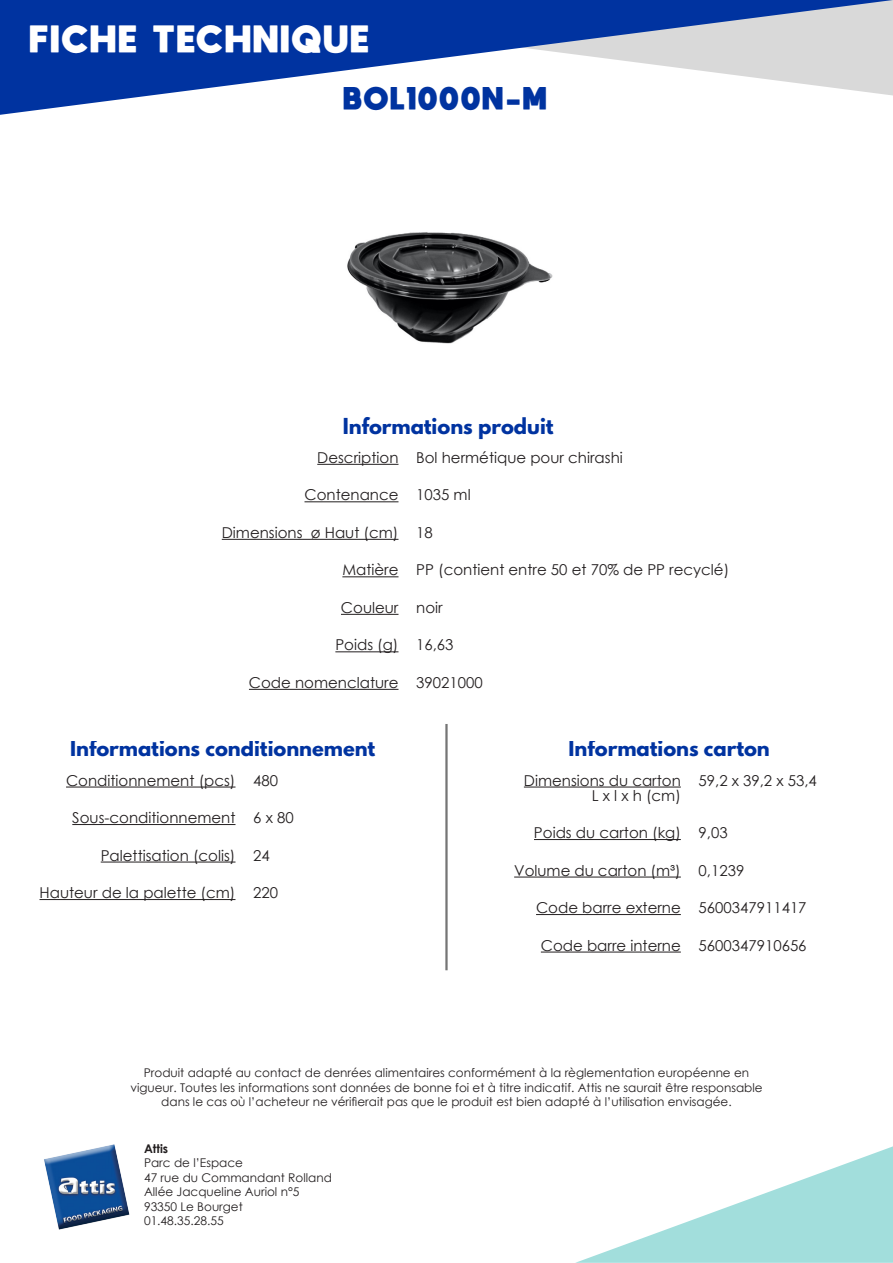
<style>
.page{position:relative;width:893px;height:1263px;background:#fff}
.page>*{position:absolute;margin:0;border:0;box-sizing:border-box;transform-origin:0 0}
.t1{font:800 27px "moon get";letter-spacing:.1em;color:#fff}
.t2{font:800 22.5px "moon get";letter-spacing:.1em;color:#0033a0}
.t3{font:700 19.5px "League Spartan";color:#0033a0}
.t4{font:15px "Century Gothic";color:#231f20}
.t5{font:12px/14.4px "Century Gothic";color:#231f20;text-align:center}
.t6{font:700 12px "Century Gothic";color:#231f20}
</style>
<div class="page">
<svg style="left:0;top:0;width:893px;height:115px"></svg>
<svg style="left:575px;top:1146px;width:318px;height:117px"></svg>
<hr style="left:317px;top:464px;width:81px;height:1px;background:#231f20">
<hr style="left:304px;top:501px;width:94px;height:1px;background:#231f20">
<hr style="left:222px;top:539px;width:176px;height:1px;background:#231f20">
<hr style="left:342px;top:576px;width:56px;height:1px;background:#231f20">
<hr style="left:341px;top:614px;width:57px;height:1px;background:#231f20">
<hr style="left:335px;top:651px;width:63px;height:1px;background:#231f20">
<hr style="left:249px;top:689px;width:149px;height:1px;background:#231f20">
<img style="left:44px;top:1144px;width:86px;height:85px">
<hr style="left:524px;top:787px;width:157px;height:1px;background:#231f20">
<hr style="left:534px;top:839px;width:147px;height:1px;background:#231f20">
<hr style="left:514px;top:877px;width:167px;height:1px;background:#231f20">
<hr style="left:536px;top:914px;width:145px;height:1px;background:#231f20">
<hr style="left:541px;top:952px;width:140px;height:1px;background:#231f20">
<hr style="left:66px;top:787px;width:169px;height:1px;background:#231f20">
<hr style="left:72px;top:824px;width:163px;height:1px;background:#231f20">
<hr style="left:101px;top:862px;width:134px;height:1px;background:#231f20">
<hr style="left:40px;top:899px;width:195px;height:1px;background:#231f20">
<hr style="left:445px;top:724px;width:3px;height:246px;background:#757575">
<img style="left:347px;top:232px;width:206px;height:112px">
<p class="t1" style="left:30px;top:22px;width:340px">FICHE TECHNIQUE</p>
<p class="t2" style="left:344px;top:84px;width:204px">BOL1000N-M</p>
<p class="t3" style="left:343px;top:410px;width:212px">Informations produit</p>
<p class="t4" style="left:317px;top:447px;width:83px">Description</p>
<p class="t4" style="left:304px;top:484px;width:96px">Contenance</p>
<p class="t4" style="left:222px;top:522px;width:178px">Dimensions ø Haut (cm)</p>
<p class="t4" style="left:342px;top:559px;width:58px">Matière</p>
<p class="t4" style="left:341px;top:597px;width:59px">Couleur</p>
<p class="t4" style="left:335px;top:634px;width:65px">Poids (g)</p>
<p class="t4" style="left:249px;top:672px;width:151px">Code nomenclature</p>
<p class="t4" style="left:416px;top:447px;width:208px">Bol hermétique pour chirashi</p>
<p class="t4" style="left:416px;top:484px;width:56px">1035 ml</p>
<p class="t4" style="left:416px;top:522px;width:18px">18</p>
<p class="t4" style="left:416px;top:559px;width:315px">PP (contient entre 50 et 70% de PP recyclé)</p>
<p class="t4" style="left:416px;top:597px;width:28px">noir</p>
<p class="t4" style="left:416px;top:634px;width:39px">16,63</p>
<p class="t4" style="left:416px;top:672px;width:68px">39021000</p>
<p class="t3" style="left:70px;top:733px;width:307px">Informations conditionnement</p>
<p class="t4" style="left:66px;top:770px;width:171px">Conditionnement (pcs)</p>
<p class="t4" style="left:72px;top:807px;width:165px">Sous-conditionnement</p>
<p class="t4" style="left:101px;top:845px;width:136px">Palettisation (colis)</p>
<p class="t4" style="left:40px;top:882px;width:197px">Hauteur de la palette (cm)</p>
<p class="t4" style="left:253px;top:770px;width:26px">480</p>
<p class="t4" style="left:253px;top:807px;width:42px">6 x 80</p>
<p class="t4" style="left:253px;top:845px;width:18px">24</p>
<p class="t4" style="left:253px;top:882px;width:26px">220</p>
<p class="t3" style="left:569px;top:733px;width:203px">Informations carton</p>
<p class="t4" style="left:524px;top:770px;width:158px">Dimensions du carton</p>
<p class="t4" style="left:592px;top:785px;width:91px">L x l x h (cm)</p>
<p class="t4" style="left:534px;top:822px;width:148px">Poids du carton (kg)</p>
<p class="t4" style="left:514px;top:860px;width:168px">Volume du carton (m³)</p>
<p class="t4" style="left:536px;top:897px;width:146px">Code barre externe</p>
<p class="t4" style="left:541px;top:935px;width:142px">Code barre interne</p>
<p class="t4" style="left:699px;top:770px;width:120px">59,2 x 39,2 x 53,4</p>
<p class="t4" style="left:699px;top:822px;width:31px">9,03</p>
<p class="t4" style="left:699px;top:860px;width:47px">0,1239</p>
<p class="t4" style="left:699px;top:897px;width:110px">5600347911417</p>
<p class="t4" style="left:699px;top:935px;width:110px">5600347910656</p>
<p class="t5" style="left:130px;top:1065px;width:634px">Produit adapté au contact de denrées alimentaires conformément à la règlementation européenne en vigueur. Toutes les informations sont données de bonne foi et à titre indicatif. Attis ne saurait être responsable dans le cas où l’acheteur ne vérifierait pas que le produit est bien adapté à l’utilisation envisagée.</p>
<p class="t6" style="left:144px;top:1139px;width:26px">Attis</p>
<p class="t5" style="left:144px;top:1155px;width:100px">Parc de l’Espace</p>
<p class="t5" style="left:144px;top:1170px;width:189px">47 rue du Commandant Rolland</p>
<p class="t5" style="left:144px;top:1184px;width:157px">Allée Jacqueline Auriol n°5</p>
<p class="t5" style="left:144px;top:1199px;width:100px">93350 Le Bourget</p>
<p class="t5" style="left:144px;top:1213px;width:81px">01.48.35.28.55</p>
</div>
